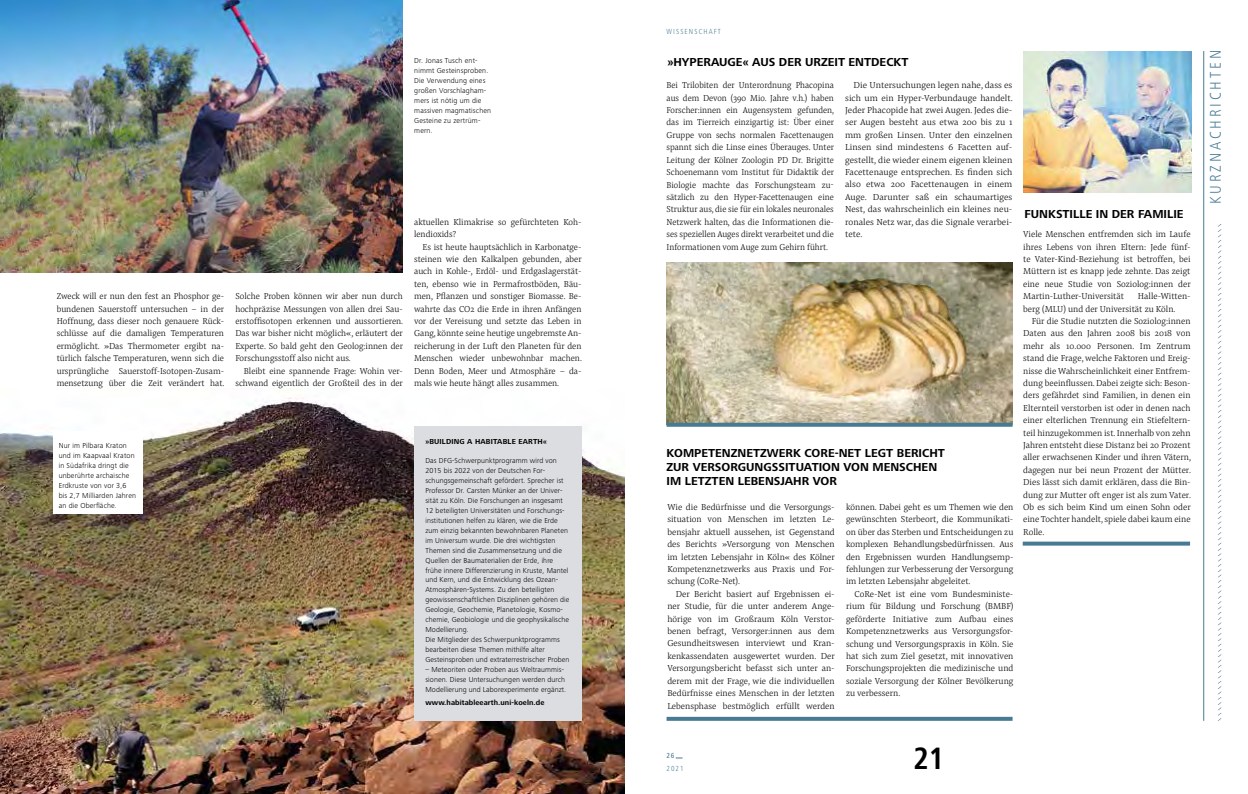
<style>
.page{position:relative;width:1248px;height:794px;background:#fff}
.page>*{position:absolute;margin:0;border:0;box-sizing:border-box;transform-origin:0 0}
.t1{font:700 condensed 32px "Frutiger Next LTW1 G";color:#000}
.t2{font:300 condensed 16px "Frutiger Next LTW1 G";letter-spacing:.18em;color:#487b93}
.t3{font:700 12px/14px "Frutiger Next LTW1 G";color:#000}
.t4{font:300 9px/12.4px "Pensum Pro";color:#000;text-align:justify}
.t5{font:300 9px/12.4px "Pensum Pro";color:#000;text-align:justify;scale:.96 1}
.t6{font:300 condensed 7.6px "Frutiger Next LTW1 G";letter-spacing:.15em;color:#487b93}
.t7{font:500 condensed 7.6px "Frutiger Next LTW1 G";color:#487b93}
.t8{font:300 7.5px/9.9px "Frutiger Next LTW1 G";letter-spacing:.01em;color:#000}
.t9{font:700 7.5px "Frutiger Next LTW1 G";letter-spacing:.01em;color:#000}
</style>
<div class="page">
<img style="left:666px;top:263px;width:346px;height:160px">
<img style="left:0;top:388px;width:624px;height:406px">
<hr style="left:1203px;top:51px;width:1px;height:670px;background:#487b93">
<svg style="left:666px;top:423px;width:346px;height:4px"></svg>
<svg style="left:1022px;top:541px;width:167px;height:4px"></svg>
<svg style="left:1218px;top:224px;width:3px;height:497px"></svg>
<svg style="left:666px;top:717px;width:346px;height:4px"></svg>
<div style="left:414px;top:427px;width:167px;height:294px;background:#dcdde0"></div>
<img style="left:1023px;top:51px;width:168px;height:142px">
<img style="left:0;top:0;width:403px;height:272px">
<div style="left:53px;top:431px;width:90px;height:82px;background:#fff"></div>
<p class="t8" style="left:414px;top:56px;width:78px">Dr. Jonas Tusch ent&shy;nimmt Gesteinsproben.<br>Die Verwendung eines großen Vorschlagham&shy;mers ist nötig um die massiven magmatischen<br>Gesteine zu zertrüm&shy;mern.</p>
<p class="t4" style="left:57px;top:290px;width:169px">Zweck will er nun den fest an Phosphor ge&shy;bundenen Sauerstoff untersuchen – in der Hoffnung, dass dieser noch genauere Rück&shy;schlüsse auf die damaligen Temperaturen ermöglicht. »Das Thermometer ergibt na&shy;türlich falsche Temperaturen, wenn sich die ursprüngliche Sauerstoff-Isotopen-Zusam&shy;mensetzung über die Zeit verändert hat.</p>
<p class="t4" style="left:235px;top:290px;width:169px">Solche Proben können wir aber nun durch hochpräzise Messungen von allen drei Sau&shy;erstoffisotopen erkennen und aussortieren.<br>Das war bisher nicht möglich«, erläutert der Experte. So bald geht den Geolog:innen der Forschungsstoff also nicht aus.</p>
<p class="t4" style="left:235px;top:364px;width:169px;text-align:right">Bleibt eine spannende Frage: Wohin ver&shy;schwand eigentlich der Großteil des in der</p>
<p class="t4" style="left:414px;top:215px;width:169px">aktuellen Klimakrise so gefürchteten Koh&shy;lendioxids?</p>
<p class="t4" style="left:414px;top:240px;width:169px;text-indent:9px">Es ist heute hauptsächlich in Karbonatge&shy;steinen wie den Kalkalpen gebunden, aber auch in Kohle-, Erdöl- und Erdgaslagerstät&shy;ten, ebenso wie in Permafrostböden, Bäu&shy;men, Pflanzen und sonstiger Biomasse. Be&shy;wahrte das CO2 die Erde in ihren Anfängen vor der Vereisung und setzte das Leben in Gang, könnte seine heutige ungebremste An&shy;reicherung in der Luft den Planeten für den Menschen wieder unbewohnbar machen.<br>Denn Boden, Meer und Atmosphäre – da&shy;mals wie heute hängt alles zusammen.</p>
<p class="t8" style="left:59px;top:440px;width:79px">Nur im Pilbara Kraton und im Kaapvaal Kraton in Südafrika dringt die unberührte archaische<br>Erdkruste von vor 3,6 bis 2,7 Milliarden Jahren an die Oberfläche.</p>
<p class="t9" style="left:425px;top:437px;width:123px">»BUILDING A HABITABLE EARTH«</p>
<p class="t8" style="left:425px;top:456px;width:145px">Das DFG-Schwerpunktprogramm wird von 2015 bis 2022 von der Deutschen For&shy;schungsgemeinschaft gefördert. Sprecher ist Professor Dr. Carsten Münker an der Univer&shy;sität zu Köln. Die Forschungen an insgesamt 12 beteiligten Universitäten und Forschungs&shy;institutionen helfen zu klären, wie die Erde zum einzig bekannten bewohnbaren Planeten im Universum wurde. Die drei wichtigsten Themen sind die Zusammensetzung und die Quellen der Baumaterialien der Erde, ihre frühe innere Differenzierung in Kruste, Mantel und Kern, und die Entwicklung des Ozean-Atmosphären-Systems. Zu den beteiligten geowissenschaftlichen Disziplinen gehören die Geologie, Geochemie, Planetologie, Kosmo&shy;chemie, Geobiologie und die geophysikalische Modellierung.<br>Die Mitglieder des Schwerpunktprogramms bearbeiten diese Themen mithilfe alter Gesteinsproben und extraterrestrischer Proben</p>
<p class="t8" style="left:425px;top:664px;width:142px">– Meteoriten oder Proben aus Weltraummis&shy;sionen. Diese Untersuchungen werden durch<br>Modellierung und Laborexperimente ergänzt.</p>
<p class="t9" style="left:425px;top:698px;width:120px">www.habitableearth.uni-koeln.de</p>
<p class="t6" style="left:666px;top:27px;width:56px">WISSENSCHAFT</p>
<h3 class="t3" style="left:667px;top:55px;width:242px">»HYPERAUGE« AUS DER URZEIT ENTDECKT</h3>
<p class="t5" style="left:666px;top:79px;width:176px">Bei Trilobiten der Unterordnung Phacopina aus dem Devon (390 Mio. Jahre v.h.) haben Forscher:innen ein Augensystem gefunden, das im Tierreich einzigartig ist: Über einer Gruppe von sechs normalen Facettenaugen spannt sich die Linse eines Überauges. Unter Leitung der Kölner Zoologin PD Dr. Brigitte Schoenemann vom Institut für Didaktik der Biologie machte das Forschungsteam zu&shy;sätzlich zu den Hyper-Facettenaugen eine Struktur aus, die sie für ein lokales neuronales Netzwerk halten, das die Informationen die&shy;ses speziellen Auges direkt verarbeitet und die Informationen vom Auge zum Gehirn führt.</p>
<p class="t4" style="left:845px;top:79px;width:169px;text-indent:9px">Die Untersuchungen legen nahe, dass es sich um ein Hyper-Verbundauge handelt.<br>Jeder Phacopide hat zwei Augen. Jedes die&shy;ser Augen besteht aus etwa 200 bis zu 1 mm großen Linsen. Unter den einzelnen Linsen sind mindestens 6 Facetten auf&shy;gestellt, die wieder einem eigenen kleinen Facettenauge entsprechen. Es finden sich also etwa 200 Facettenaugen in einem Auge. Darunter saß ein schaumartiges Nest, das wahrscheinlich ein kleines neu&shy;ronales Netz war, das die Signale verarbei&shy;tete.</p>
<h3 class="t3" style="left:666px;top:446px;width:280px">KOMPETENZNETZWERK CORE-NET LEGT BERICHT<br>ZUR VERSORGUNGSSITUATION VON MENSCHEN<br>IM LETZTEN LEBENSJAHR VOR</h3>
<p class="t4" style="left:667px;top:501px;width:169px">Wie die Bedürfnisse und die Versorgungs&shy;situation von Menschen im letzten Le&shy;bensjahr aktuell aussehen, ist Gegenstand des Berichts »Versorgung von Menschen im letzten Lebensjahr in Köln« des Kölner Kompetenznetzwerks aus Praxis und For&shy;schung (CoRe-Net).</p>
<p class="t4" style="left:667px;top:587px;width:169px;text-indent:9px">Der Bericht basiert auf Ergebnissen ei&shy;ner Studie, für die unter anderem Ange&shy;hörige von im Großraum Köln Verstor&shy;benen befragt, Versorger:innen aus dem Gesundheitswesen interviewt und Kran&shy;kenkassendaten ausgewertet wurden. Der Versorgungsbericht befasst sich unter an&shy;derem mit der Frage, wie die individuellen Bedürfnisse eines Menschen in der letzten Lebensphase bestmöglich erfüllt werden</p>
<p class="t4" style="left:846px;top:501px;width:169px">können. Dabei geht es um Themen wie den gewünschten Sterbeort, die Kommunikati&shy;on über das Sterben und Entscheidungen zu komplexen Behandlungsbedürfnissen. Aus den Ergebnissen wurden Handlungsemp&shy;fehlungen zur Verbesserung der Versorgung im letzten Lebensjahr abgeleitet.</p>
<p class="t4" style="left:846px;top:587px;width:169px;text-indent:9px">CoRe-Net ist eine vom Bundesministe&shy;rium für Bildung und Forschung (BMBF) geförderte Initiative zum Aufbau eines Kompetenznetzwerks aus Versorgungsfor&shy;schung und Versorgungspraxis in Köln. Sie hat sich zum Ziel gesetzt, mit innovativen Forschungsprojekten die medizinische und soziale Versorgung der Kölner Bevölkerung zu verbessern.</p>
<h3 class="t3" style="left:1024px;top:207px;width:161px">FUNKSTILLE IN DER FAMILIE</h3>
<p class="t4" style="left:1023px;top:228px;width:169px">Viele Menschen entfremden sich im Laufe ihres Lebens von ihren Eltern: Jede fünf&shy;te Vater-Kind-Beziehung ist betroffen, bei Müttern ist es knapp jede zehnte. Das zeigt eine neue Studie von Soziolog:innen der Martin-Luther-Universität</p>
<p class="t4" style="left:1023px;top:290px;width:169px;text-indent:115px">Halle-Witten&shy;berg (MLU) und der Universität zu Köln.</p>
<p class="t4" style="left:1023px;top:315px;width:169px;text-indent:9px">Für die Studie nutzten die Soziolog:innen Daten aus den Jahren 2008 bis 2018 von mehr als 10.000 Personen. Im Zentrum stand die Frage, welche Faktoren und Ereig&shy;nisse die Wahrscheinlichkeit einer Entfrem&shy;dung beeinflussen. Dabei zeigte sich: Beson&shy;ders gefährdet sind Familien, in denen ein Elternteil verstorben ist oder in denen nach einer elterlichen Trennung ein Stiefeltern&shy;teil hinzugekommen ist. Innerhalb von zehn Jahren entsteht diese Distanz bei 20 Prozent aller erwachsenen Kinder und ihren Vätern, dagegen nur bei neun Prozent der Mütter.<br>Dies lässt sich damit erklären, dass die Bin&shy;dung zur Mutter oft enger ist als zum Vater.<br>Ob es sich beim Kind um einen Sohn oder eine Tochter handelt, spiele dabei kaum eine Rolle.</p>
<p class="t7" style="left:666px;top:751px;width:10px">26</p>
<p class="t6" style="left:666px;top:763px;width:18px">2021</p>
<h1 class="t1" style="left:913px;top:740px;width:33px">21</h1>
<h2 class="t2" style="left:1206px;top:204px;width:155px;rotate:-90deg">KURZNACHRICHTEN</h2>
</div>
